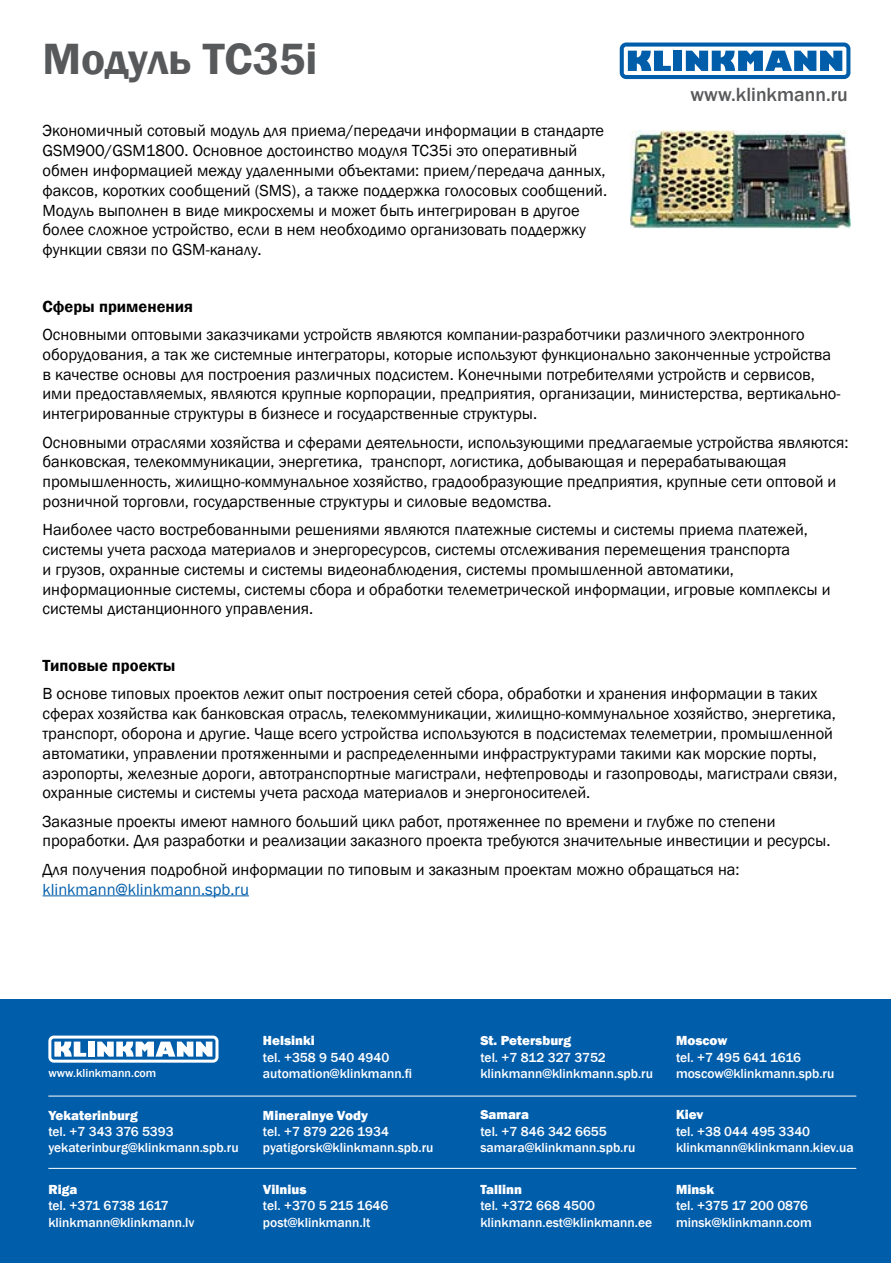
<style>
.page{position:relative;width:893px;height:1263px;background:#fff}
.page>*{position:absolute;margin:0;border:0;box-sizing:border-box;transform-origin:0 0}
.t1{font:600 45px "Franklin Gothic";color:#58595b}
.t2{font:500 19.65px "Franklin Gothic";color:#58595b}
.t3{font:16.5px/19.8px "Franklin Gothic";color:#000}
.t4{font:600 16.5px "Franklin Gothic";color:#000}
.t5{font:16.5px "Franklin Gothic";color:#005daa}
.t6{font:500 13.5px/16.5px "Franklin Gothic";color:#fff}
.t7{font:800 13.5px "Franklin Gothic";color:#fff}
.t8{font:500 12px "Franklin Gothic";color:#fff}
</style>
<div class="page">
<svg style="left:620px;top:43px;width:230px;height:36px"></svg>
<hr style="left:43px;top:895px;width:206px;height:1px;background:#005daa">
<img style="left:631px;top:131px;width:219px;height:98px">
<div style="left:0;top:999px;width:891px;height:264px;background:#005daa"></div>
<svg style="left:48px;top:1035px;width:170px;height:28px"></svg>
<hr style="left:48px;top:1168px;width:808px;height:1px;background:#fff">
<hr style="left:48px;top:1096px;width:808px;height:1px;background:#fff">
<h1 class="t1" style="left:43px;top:31px;width:276px">Модуль TC35i</h1>
<p class="t3" style="left:43px;top:121px;width:566px">Экономичный сотовый модуль для приема/передачи информации в стандарте GSM900/GSM1800. Основное достоинство модуля TC35i это оперативный обмен информацией между удаленными объектами: прием/передача данных, факсов, коротких сообщений (SMS), а также поддержка голосовых сообщений.<br>Модуль выполнен в виде микросхемы и может быть интегрирован в другое более сложное устройство, если в нем необходимо организовать поддержку функции связи по GSM-каналу.</p>
<p class="t2" style="left:691px;top:82px;width:159px">www.klinkmann.ru</p>
<p class="t4" style="left:43px;top:296px;width:152px">Сферы применения</p>
<p class="t3" style="left:43px;top:325px;width:799px">Основными оптовыми заказчиками устройств являются компании-разработчики различного электронного оборудования, а так же системные интеграторы, которые используют функционально законченные устройства в качестве основы для построения различных подсистем. Конечными потребителями устройств и сервисов, ими предоставляемых, являются крупные корпорации, предприятия, организации, министерства, вертикально&shy;интегрированные структуры в бизнесе и государственные структуры.</p>
<p class="t3" style="left:43px;top:432px;width:807px">Основными отраслями хозяйства и сферами деятельности, использующими предлагаемые устройства являются: банковская, телекоммуникации, энергетика, транспорт, логистика, добывающая и перерабатывающая промышленность, жилищно-коммунальное хозяйство, градообразующие предприятия, крупные сети оптовой и розничной торговли, государственные структуры и силовые ведомства.</p>
<p class="t3" style="left:43px;top:520px;width:789px">Наиболее часто востребованными решениями являются платежные системы и системы приема платежей, системы учета расхода материалов и энергоресурсов, системы отслеживания перемещения транспорта<br>и грузов, охранные системы и системы видеонаблюдения, системы промышленной автоматики, информационные системы, системы сбора и обработки телеметрической информации, игровые комплексы и системы дистанционного управления.</p>
<p class="t4" style="left:43px;top:655px;width:134px">Типовые проекты</p>
<p class="t3" style="left:43px;top:684px;width:796px">В основе типовых проектов лежит опыт построения сетей сбора, обработки и хранения информации в таких сферах хозяйства как банковская отрасль, телекоммуникации, жилищно-коммунальное хозяйство, энергетика, транспорт, оборона и другие. Чаще всего устройства используются в подсистемах телеметрии, промышленной автоматики, управлении протяженными и распределенными инфраструктурами такими как морские порты, аэропорты, железные дороги, автотранспортные магистрали, нефтепроводы и газопроводы, магистрали связи, охранные системы и системы учета расхода материалов и энергоносителей.</p>
<p class="t3" style="left:43px;top:812px;width:790px">Заказные проекты имеют намного больший цикл работ, протяженнее по времени и глубже по степени проработки. Для разработки и реализации заказного проекта требуются значительные инвестиции и ресурсы.</p>
<p class="t3" style="left:43px;top:860px;width:699px">Для получения подробной информации по типовым и заказным проектам можно обращаться на:</p>
<p class="t5" style="left:43px;top:879px;width:208px">klinkmann@klinkmann.spb.ru</p>
<p class="t8" style="left:48px;top:1065px;width:110px">www.klinkmann.com</p>
<p class="t7" style="left:48px;top:1106px;width:91px">Yekaterinburg</p>
<p class="t6" style="left:48px;top:1123px;width:192px">tel. +7 343 376 5393 yekaterinburg@klinkmann.spb.ru</p>
<p class="t7" style="left:48px;top:1181px;width:30px">Riga</p>
<p class="t6" style="left:48px;top:1198px;width:148px">tel. +371 6738 1617 klinkmann@klinkmann.lv</p>
<p class="t7" style="left:263px;top:1032px;width:53px">Helsinki</p>
<p class="t6" style="left:263px;top:1049px;width:151px">tel. +358 9 540 4940 automation@klinkmann.fi</p>
<p class="t7" style="left:263px;top:1106px;width:107px">Mineralnye Vody</p>
<p class="t6" style="left:263px;top:1123px;width:172px">tel. +7 879 226 1934 pyatigorsk@klinkmann.spb.ru</p>
<p class="t7" style="left:263px;top:1181px;width:45px">Vilnius</p>
<p class="t6" style="left:263px;top:1198px;width:127px">tel. +370 5 215 1646 post@klinkmann.lt</p>
<p class="t7" style="left:480px;top:1032px;width:92px">St. Petersburg</p>
<p class="t6" style="left:480px;top:1049px;width:174px">tel. +7 812 327 3752 klinkmann@klinkmann.spb.ru</p>
<p class="t7" style="left:480px;top:1106px;width:50px">Samara</p>
<p class="t6" style="left:480px;top:1123px;width:156px">tel. +7 846 342 6655 samara@klinkmann.spb.ru</p>
<p class="t7" style="left:480px;top:1181px;width:43px">Tallinn</p>
<p class="t6" style="left:480px;top:1198px;width:173px">tel. +372 668 4500 klinkmann.est@klinkmann.ee</p>
<p class="t7" style="left:676px;top:1032px;width:53px">Moscow</p>
<p class="t6" style="left:676px;top:1049px;width:160px">tel. +7 495 641 1616 moscow@klinkmann.spb.ru</p>
<p class="t7" style="left:676px;top:1106px;width:29px">Кiev</p>
<p class="t6" style="left:676px;top:1123px;width:179px">tel. +38 044 495 3340 klinkmann@klinkmann.kiev.ua</p>
<p class="t7" style="left:676px;top:1181px;width:40px">Мinsk</p>
<p class="t6" style="left:676px;top:1198px;width:137px">tel. +375 17 200 0876 minsk@klinkmann.com</p>
</div>
